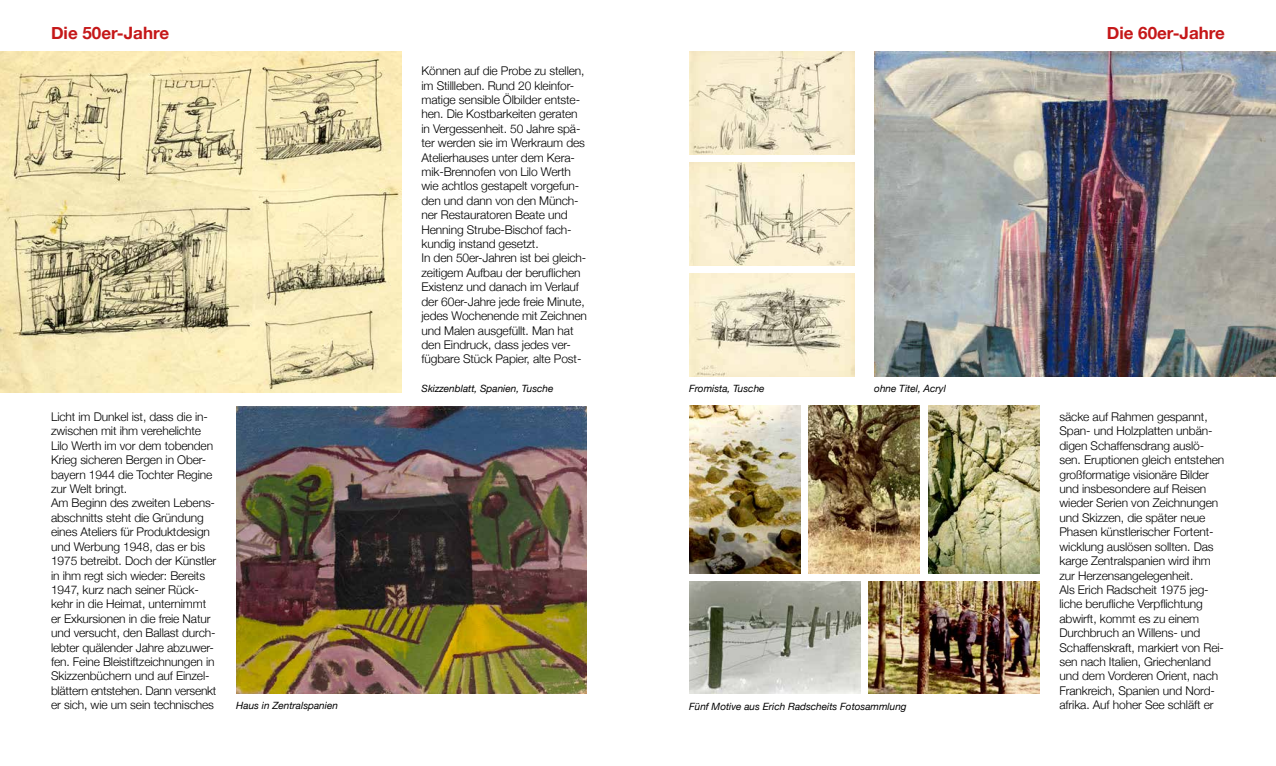
<style>
.page{position:relative;width:1276px;height:766px;background:#fff}
.page>*{position:absolute;margin:0;border:0;box-sizing:border-box;transform-origin:0 0}
.t1{font:700 17px "Helvetica Neue";color:#c51718}
.t2{font:300 12px/14.4px "Helvetica Neue";letter-spacing:-.01em;color:#000}
.t3{font:italic 10px "Helvetica Neue";color:#000}
</style>
<div class="page">
<img style="left:0;top:51px;width:402px;height:341px">
<img style="left:236px;top:406px;width:351px;height:287px">
<img style="left:874px;top:51px;width:402px;height:326px">
<img style="left:689px;top:274px;width:165px;height:103px">
<img style="left:689px;top:51px;width:165px;height:103px">
<img style="left:689px;top:162px;width:165px;height:103px">
<img style="left:689px;top:581px;width:171px;height:112px">
<img style="left:689px;top:405px;width:111px;height:168px">
<img style="left:809px;top:405px;width:111px;height:168px">
<img style="left:928px;top:405px;width:111px;height:168px">
<img style="left:868px;top:581px;width:171px;height:112px">
<h1 class="t1" style="left:51px;top:23px;width:120px">Die 50er-Jahre</h1>
<h1 class="t1" style="left:1106px;top:23px;width:120px">Die 60er-Jahre</h1>
<p class="t2" style="left:421px;top:63px;width:167px">Können auf die Probe zu stellen, im Stillleben. Rund 20 kleinfor&shy;matige sensible Ölbilder entste&shy;hen. Die Kostbarkeiten geraten in Vergessenheit. 50 Jahre spä&shy;ter werden sie im Werkraum des<br>Atelierhauses unter dem Kera&shy;mik-Brennofen von Lilo Werth wie achtlos gestapelt vorgefun&shy;den und dann von den Münch&shy;ner Restauratoren Beate und<br>Henning Strube-Bischof fach&shy;kundig instand gesetzt.<br>In den 50er-Jahren ist bei gleich&shy;zeitigem Aufbau der beruflichen<br>Existenz und danach im Verlauf der 60er-Jahre jede freie Minute, jedes Wochenende mit Zeichnen und Malen ausgefüllt. Man hat den Eindruck, dass jedes ver&shy;fügbare Stück Papier, alte Post-</p>
<p class="t3" style="left:421px;top:382px;width:133px">Skizzenblatt, Spanien, Tusche</p>
<p class="t3" style="left:689px;top:382px;width:77px">Fromista, Tusche</p>
<p class="t3" style="left:874px;top:382px;width:73px">ohne Titel, Acryl</p>
<p class="t2" style="left:51px;top:409px;width:167px">Licht im Dunkel ist, dass die in&shy;zwischen mit ihm verehelichte<br>Lilo Werth im vor dem tobenden<br>Krieg sicheren Bergen in Ober&shy;bayern 1944 die Tochter Regine zur Welt bringt.<br>Am Beginn des zweiten Lebens&shy;abschnitts steht die Gründung eines Ateliers für Produktdesign und Werbung 1948, das er bis<br>1975 betreibt. Doch der Künstler in ihm regt sich wieder: Bereits<br>1947, kurz nach seiner Rück&shy;kehr in die Heimat, unternimmt er Exkursionen in die freie Natur und versucht, den Ballast durch&shy;lebter quälender Jahre abzuwer&shy;fen. Feine Bleistiftzeichnungen in<br>Skizzenbüchern und auf Einzel&shy;blättern entstehen. Dann versenkt er sich, wie um sein technisches</p>
<p class="t2" style="left:1059px;top:409px;width:166px">säcke auf Rahmen gespannt,<br>Span- und Holzplatten unbän&shy;digen Schaffensdrang auslö&shy;sen. Eruptionen gleich entstehen großformatige visionäre Bilder und insbesondere auf Reisen wieder Serien von Zeichnungen und Skizzen, die später neue<br>Phasen künstlerischer Fortent&shy;wicklung auslösen sollten. Das karge Zentralspanien wird ihm zur Herzensangelegenheit.<br>Als Erich Radscheit 1975 jeg&shy;liche berufliche Verpflichtung abwirft, kommt es zu einem<br>Durchbruch an Willens- und<br>Schaffenskraft, markiert von Rei&shy;sen nach Italien, Griechenland und dem Vorderen Orient, nach<br>Frankreich, Spanien und Nord&shy;afrika. Auf hoher See schläft er</p>
<p class="t3" style="left:236px;top:699px;width:103px">Haus in Zentralspanien</p>
<p class="t3" style="left:689px;top:700px;width:219px">Fünf Motive aus Erich Radscheits Fotosammlung</p>
</div>
